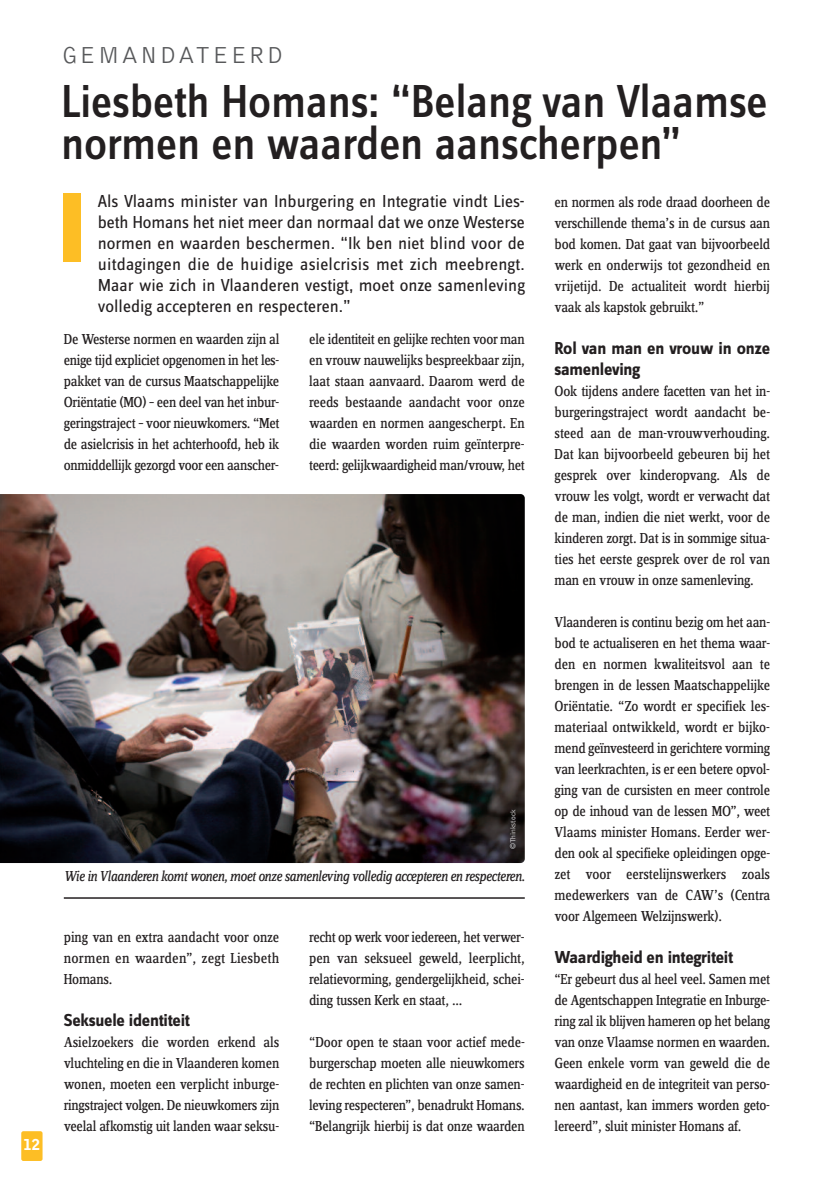
<style>
.page{position:relative;width:834px;height:1195px;background:#fff}
.page>*{position:absolute;margin:0;border:0;box-sizing:border-box;transform-origin:0 0}
.t1{font:500 48px/42px "Zine Sans Dis";letter-spacing:-.005em;color:#231f20;scale:.95 1}
.t2{font:300 24px "Bell Gothic Std";letter-spacing:.1em;color:#57585a}
.t3{font:18px/21px "Zine Sans Dis";color:#231f20;text-align:justify}
.t4{font:700 18px/21px "Zine Sans Dis";letter-spacing:-.015em;color:#231f20}
.t5{font:15px/21px "Zine Serif Dis";letter-spacing:-.015em;color:#231f20;text-align:justify}
.t6{font:italic 15px "Zine Serif Dis";letter-spacing:-.035em;color:#231f20;scale:.93 1}
.t7{font:900 15px "Bell Gothic Std";color:#fff}
.t8{font:300 7.5px "Bell Gothic Std";color:#e7e8e9}
</style>
<div class="page">
<div style="left:21px;top:1131px;width:22px;height:30px;background:#fdbe25;border-radius:2px"></div>
<div style="left:64px;top:193px;width:17px;height:68px;background:#fdbe25"></div>
<img style="left:0;top:494px;width:524px;height:369px">
<hr style="left:64px;top:897px;width:460px;height:2px;background:#231f20">
<p class="t7" style="left:24px;top:1139px;width:18px">12</p>
<h2 class="t2" style="left:62px;top:46px;width:222px">GEMANDATEERD</h2>
<h1 class="t1" style="left:61px;top:85px;width:745px">Liesbeth Homans: “Belang van Vlaamse normen en waarden aanscherpen”</h1>
<p class="t3" style="left:98px;top:192px;width:428px">Als Vlaams minister van Inburgering en Integratie vindt Lies&shy;beth Homans het niet meer dan normaal dat we onze Westerse normen en waarden beschermen. “Ik ben niet blind voor de uitdagingen die de huidige asielcrisis met zich meebrengt.<br>Maar wie zich in Vlaanderen vestigt, moet onze samenleving volledig accepteren en respecteren.”</p>
<p class="t5" style="left:64px;top:330px;width:217px">De Westerse normen en waarden zijn al enige tijd expliciet opgenomen in het les&shy;pakket van de cursus Maatschappelijke Oriëntatie (MO) – een deel van het inbur&shy;geringstraject – voor nieuwkomers. “Met de asielcrisis in het achterhoofd, heb ik onmiddellijk gezorgd voor een aanscher-</p>
<p class="t5" style="left:309px;top:330px;width:217px">ele identiteit en gelijke rechten voor man en vrouw nauwelijks bespreekbaar zijn, laat staan aanvaard. Daarom werd de reeds bestaande aandacht voor onze waarden en normen aangescherpt. En die waarden worden ruim geïnterpre&shy;teerd: gelijkwaardigheid man/vrouw, het</p>
<p class="t8" style="left:510px;top:849px;width:41px;rotate:-90deg">©Thinkstock</p>
<p class="t6" style="left:64px;top:871px;width:497px">Wie in Vlaanderen komt wonen, moet onze samenleving volledig accepteren en respecteren.</p>
<p class="t5" style="left:64px;top:928px;width:217px">ping van en extra aandacht voor onze normen en waarden”, zegt Liesbeth Homans.</p>
<p class="t4" style="left:64px;top:1012px;width:128px">Seksuele identiteit</p>
<p class="t5" style="left:64px;top:1033px;width:217px">Asielzoekers die worden erkend als vluchteling en die in Vlaanderen komen wonen, moeten een verplicht inburge&shy;ringstraject volgen. De nieuwkomers zijn veelal afkomstig uit landen waar seksu-</p>
<p class="t5" style="left:309px;top:928px;width:217px">recht op werk voor iedereen, het verwer&shy;pen van seksueel geweld, leerplicht, relatievorming, gendergelijkheid, schei&shy;ding tussen Kerk en staat, …</p>
<p class="t5" style="left:309px;top:1033px;width:217px">“Door open te staan voor actief mede&shy;burgerschap moeten alle nieuwkomers de rechten en plichten van onze samen&shy;leving respecteren”, benadrukt Homans. “Belangrijk hierbij is dat onze waarden</p>
<p class="t5" style="left:554px;top:193px;width:217px">en normen als rode draad doorheen de verschillende thema’s in de cursus aan bod komen. Dat gaat van bijvoorbeeld werk en onderwijs tot gezondheid en vrijetijd. De actualiteit wordt hierbij vaak als kapstok gebruikt.”</p>
<p class="t4" style="left:554px;top:339px;width:217px">Rol van man en vrouw in onze samenleving</p>
<p class="t5" style="left:554px;top:382px;width:217px">Ook tijdens andere facetten van het in&shy;burgeringstraject wordt aandacht be&shy;steed aan de man-vrouwverhouding.<br>Dat kan bijvoorbeeld gebeuren bij het gesprek over kinderopvang. Als de vrouw les volgt, wordt er verwacht dat de man, indien die niet werkt, voor de kinderen zorgt. Dat is in sommige situa&shy;ties het eerste gesprek over de rol van man en vrouw in onze samenleving.</p>
<p class="t5" style="left:554px;top:613px;width:217px">Vlaanderen is continu bezig om het aan&shy;bod te actualiseren en het thema waar&shy;den en normen kwaliteitsvol aan te brengen in de lessen Maatschappelijke Oriëntatie. “Zo wordt er specifiek les&shy;materiaal ontwikkeld, wordt er bijko&shy;mend geïnvesteerd in gerichtere vorming van leerkrachten, is er een betere opvol&shy;ging van de cursisten en meer controle op de inhoud van de lessen MO”, weet Vlaams minister Homans. Eerder wer&shy;den ook al specifieke opleidingen opge&shy;zet voor eerstelijnswerkers zoals medewerkers van de CAW’s (Centra voor Algemeen Welzijnswerk).</p>
<p class="t4" style="left:554px;top:948px;width:180px">Waardigheid en integriteit</p>
<p class="t5" style="left:554px;top:970px;width:217px">“Er gebeurt dus al heel veel. Samen met de Agentschappen Integratie en Inburge&shy;ring zal ik blijven hameren op het belang van onze Vlaamse normen en waarden.<br>Geen enkele vorm van geweld die de waardigheid en de integriteit van perso&shy;nen aantast, kan immers worden geto&shy;lereerd”, sluit minister Homans af.</p>
</div>
